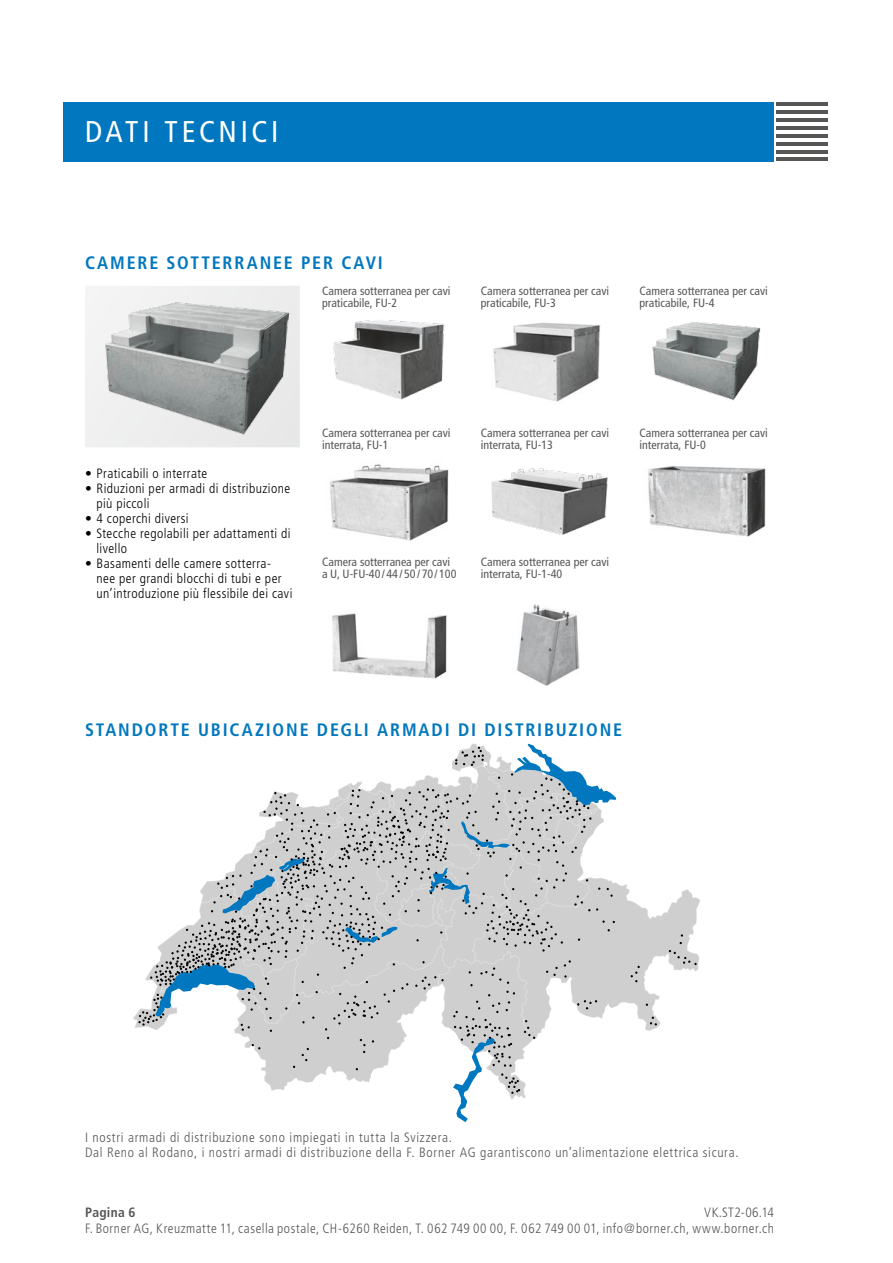
<style>
.page{position:relative;width:893px;height:1263px;background:#fff}
.page>*{position:absolute;margin:0;border:0;box-sizing:border-box;transform-origin:0 0}
.t1{font:condensed 30px "Frutiger";letter-spacing:.12em;color:#fff}
.t2{font:700 condensed 18px "Frutiger";letter-spacing:.1em;color:#0077be}
.t3{font:300 condensed 13.5px/16.5px "Frutiger";letter-spacing:.05em;color:#565655;text-align:right}
.t4{font:300 condensed 13.5px/15px "Frutiger";letter-spacing:.03em;color:#000}
.t5{font:700 condensed 13.5px "Frutiger";letter-spacing:.02em;color:#565655}
.t6{font:condensed 12px/12px "Frutiger";color:#565655}
</style>
<div class="page">
<div style="left:64px;top:102px;width:710px;height:59px;background:#0077be"></div>
<hr style="left:776px;top:102px;width:51px;height:4px;background:#565655">
<hr style="left:776px;top:118px;width:51px;height:4px;background:#565655">
<hr style="left:776px;top:134px;width:51px;height:4px;background:#565655">
<hr style="left:776px;top:150px;width:51px;height:3px;background:#565655">
<hr style="left:776px;top:110px;width:51px;height:4px;background:#565655">
<hr style="left:776px;top:126px;width:51px;height:4px;background:#565655">
<hr style="left:776px;top:142px;width:51px;height:4px;background:#565655">
<hr style="left:776px;top:157px;width:51px;height:4px;background:#565655">
<img style="left:85px;top:286px;width:215px;height:161px">
<img style="left:333px;top:320px;width:112px;height:80px">
<img style="left:330px;top:464px;width:119px;height:77px">
<img style="left:493px;top:322px;width:108px;height:80px">
<img style="left:491px;top:468px;width:117px;height:67px">
<img style="left:652px;top:322px;width:109px;height:79px">
<img style="left:648px;top:466px;width:118px;height:71px">
<img style="left:332px;top:613px;width:115px;height:66px">
<img style="left:517px;top:604px;width:63px;height:82px">
<svg style="left:133px;top:743px;width:567px;height:288px"></svg>
<svg style="left:680px;top:934px;width:3px;height:10px"></svg>
<svg style="left:650px;top:1017px;width:7px;height:8px"></svg>
<svg style="left:669px;top:950px;width:28px;height:15px"></svg>
<svg style="left:631px;top:966px;width:9px;height:16px"></svg>
<svg style="left:138px;top:744px;width:478px;height:378px"></svg>
<h1 class="t1" style="left:85px;top:114px;width:161px">ÜBERSICHT</h1>
<h1 class="t1" style="left:85px;top:114px;width:195px">DATI TECNICI</h1>
<h2 class="t2" style="left:85px;top:252px;width:299px">CAMERE SOTTERRANEE PER CAVI</h2>
<p class="t6" style="left:322px;top:285px;width:130px">Camera sotterranea per cavi praticabile, FU-2</p>
<p class="t6" style="left:639px;top:285px;width:130px">Camera sotterranea per cavi praticabile, FU-4</p>
<p class="t6" style="left:481px;top:285px;width:130px">Camera sotterranea per cavi praticabile, FU-3</p>
<p class="t4" style="left:85px;top:466px;width:124px">• Praticabili o interrate</p>
<p class="t4" style="left:97px;top:481px;width:195px;text-indent:-11px">• Riduzioni per armadi di distribuzione più piccoli</p>
<p class="t4" style="left:85px;top:511px;width:105px">• 4 coperchi diversi</p>
<p class="t4" style="left:97px;top:526px;width:196px;text-indent:-11px">• Stecche regolabili per adattamenti di livello</p>
<p class="t4" style="left:97px;top:556px;width:197px;text-indent:-11px">• Basamenti delle camere sotterra&shy;nee per grandi blocchi di tubi e per un’introduzione più flessibile dei cavi</p>
<p class="t6" style="left:322px;top:427px;width:130px">Camera sotterranea per cavi interrata, FU-1</p>
<p class="t6" style="left:639px;top:427px;width:130px">Camera sotterranea per cavi interrata, FU-0</p>
<p class="t6" style="left:481px;top:427px;width:130px">Camera sotterranea per cavi interrata, FU-13</p>
<p class="t6" style="left:322px;top:556px;width:136px">Camera sotterranea per cavi a U, U-FU-40 / 44 / 50 / 70 / 100</p>
<p class="t6" style="left:481px;top:556px;width:130px">Camera sotterranea per cavi interrata, FU-1-40</p>
<h2 class="t2" style="left:85px;top:719px;width:539px">STANDORTE UBICAZIONE DEGLI ARMADI DI DISTRIBUZIONE</h2>
<p class="t3" style="left:85px;top:1130px;width:655px;line-height:15px;text-align:left">I nostri armadi di distribuzione sono impiegati in tutta la Svizzera.<br>Dal Reno al Rodano, i nostri armadi di distribuzione della F. Borner AG garantiscono un’alimentazione elettrica sicura.</p>
<p class="t5" style="left:85px;top:1204px;width:52px">Pagina 6</p>
<p class="t3" style="left:85px;top:1204px;width:690px">VK.ST2-06.14<br>F. Borner AG, Kreuzmatte 11, casella postale, CH-6260 Reiden, T. 062 749 00 00, F. 062 749 00 01, info@borner.ch, www.borner.ch</p>
</div>
